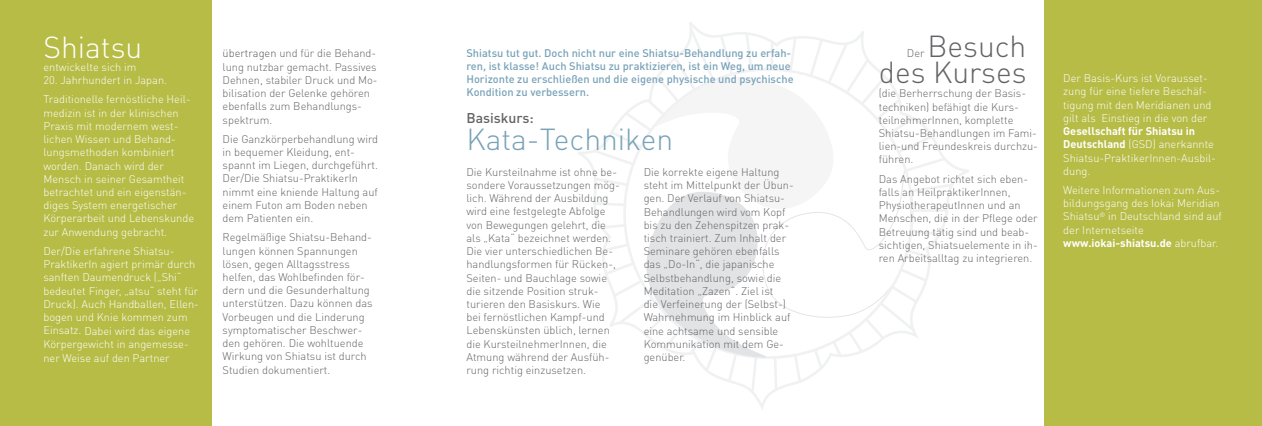
<style>
.page{position:relative;width:1262px;height:426px;background:#fff}
.page>*{position:absolute;margin:0;border:0;box-sizing:border-box;transform-origin:0 0}
.t1{font:300 30px/26px "DIN Pro";color:#636366;text-align:right}
.t2{font:300 30px "DIN Pro";color:#78a2b8}
.t3{font:300 30px "DIN Pro";color:#fff}
.t4{font:500 14px "DIN Pro";color:#636366}
.t5{font:300 11px/13.2px "DIN Pro";color:#636366}
.t6{font:300 11px/13.2px "DIN Pro";color:#fff}
.t7{font:500 11px/13.2px "DIN Pro";color:#78a2b8}
.s1{color:#57585a}
.s2{font-weight:700}
</style>
<div class="page">
<div style="left:0;top:0;width:211px;height:425px;background:#b7bc46"></div>
<div style="left:1044px;top:0;width:217px;height:425px;background:#b7bc46"></div>
<svg style="left:578px;top:22px;width:391px;height:388px"></svg>
<svg style="left:644px;top:191px;width:122px;height:166px"></svg>
<h1 class="t3" style="left:43px;top:26px;width:100px">Shiatsu</h1>
<p class="t6" style="left:43px;top:60px;width:95px">entwickelte sich im</p>
<p class="t6" style="left:43px;top:70px;width:149px;line-height:19.2px">20. Jahrhundert in Japan.<br>Traditionelle fernöstliche Heil-</p>
<p class="t6" style="left:43px;top:105px;width:152px">medizin ist in der klinischen<br>Praxis mit modernem west&shy;lichen Wissen und Behand&shy;lungsmethoden kombiniert worden. Danach wird der<br>Mensch in seiner Gesamtheit betrachtet und ein eigenstän&shy;diges System energetischer<br>Körperarbeit und Lebenskunde zur Anwendung gebracht.</p>
<p class="t6" style="left:43px;top:243px;width:157px">Der/Die erfahrene Shiatsu-<br>PraktikerIn agiert primär durch sanften Daumendruck („Shi“ bedeutet Finger, „atsu“ steht für<br>Druck). Auch Handballen, Ellen&shy;bogen und Knie kommen zum</p>
<p class="t6" style="left:43px;top:324px;width:148px">Einsatz. Dabei wird das eigene<br>Körpergewicht in angemesse&shy;ner Weise auf den Partner</p>
<p class="t5" style="left:223px;top:46px;width:156px"><span class="s1">übertragen</span> und für die Behand&shy;lung nutzbar gemacht. Passives<br>Dehnen, stabiler Druck und Mo&shy;bilisation der Gelenke gehören ebenfalls zum Behandlungs&shy;spektrum.</p>
<p class="t5" style="left:223px;top:131px;width:157px">Die Ganzkörperbehandlung wird in bequemer Kleidung, ent&shy;spannt im Liegen, durchgeführt.<br>Der/Die Shiatsu-PraktikerIn nimmt eine kniende Haltung auf einem Futon am Boden neben dem Patienten ein.</p>
<p class="t5" style="left:223px;top:230px;width:151px">Regelmäßige Shiatsu-Behand&shy;lungen können Spannungen lösen, gegen Alltagsstress helfen, das Wohlbefinden för&shy;dern und die Gesunderhaltung unterstützen. Dazu können das<br>Vorbeugen und die Linderung symptomatischer Beschwer&shy;den gehören. Die wohltuende<br>Wirkung von Shiatsu ist durch<br>Studien dokumentiert.</p>
<p class="t7" style="left:466px;top:46px;width:329px">Shiatsu tut gut. Doch nicht nur eine Shiatsu-Behandlung zu erfah&shy;ren, ist klasse! Auch Shiatsu zu praktizieren, ist ein Weg, um neue Horizonte zu erschließen und die eigene physische und psychische Kondition zu verbessern.</p>
<p class="t4" style="left:466px;top:109px;width:69px">Basiskurs:</p>
<h1 class="t2" style="left:466px;top:119px;width:208px">Kata-Techniken</h1>
<p class="t5" style="left:466px;top:164px;width:155px">Die Kursteilnahme ist ohne be&shy;sondere Voraussetzungen mög&shy;lich. Während der Ausbildung wird eine festgelegte Abfolge von Bewegungen gelehrt, die als „Kata“ bezeichnet werden.<br>Die vier unterschiedlichen Be&shy;handlungsformen für Rücken-,<br>Seiten- und Bauchlage sowie die sitzende Position struk&shy;turieren den Basiskurs. Wie<br>bei fernöstlichen Kampf-und<br>Lebenskünsten üblich, lernen die KursteilnehmerInnen, die<br>Atmung während der Ausfüh&shy;rung richtig einzusetzen.</p>
<p class="t5" style="left:643px;top:165px;width:151px">Die korrekte eigene Haltung steht im Mittelpunkt der Übun&shy;gen. Der Verlauf von Shiatsu-<br>Behandlungen wird vom Kopf bis zu den Zehenspitzen prak&shy;tisch trainiert. Zum Inhalt der<br>Seminare gehören ebenfalls das „Do-In“, die japanische<br>Selbstbehandlung, sowie die<br>Meditation „Zazen“. Ziel ist<br>die Verfeinerung der (Selbst-)<br>Wahrnehmung im Hinblick auf eine achtsame und sensible<br>Kommunikation mit dem Ge&shy;genüber.</p>
<h1 class="t1" style="left:878px;top:32px;width:149px">Besuch des Kurses</h1>
<p class="t5" style="left:878px;top:86px;width:161px">(die Berherrschung der Basis&shy;techniken) befähigt die Kurs&shy;teilnehmerInnen, komplette<br>Shiatsu-Behandlungen im Fami&shy;lien-und Freundeskreis durchzu&shy;führen.</p>
<p class="t5" style="left:878px;top:171px;width:160px">Das Angebot richtet sich eben&shy;falls an HeilpraktikerInnen,<br>PhysiotherapeutInnen und an<br>Menschen, die in der Pflege oder<br>Betreuung tätig sind und beab&shy;sichtigen, Shiatsuelemente in ih&shy;ren Arbeitsalltag zu integrieren.</p>
<p class="t5" style="left:906px;top:46px;width:19px">Der</p>
<p class="t6" style="left:1063px;top:71px;width:150px">Der Basis-Kurs ist Vorausset&shy;zung für eine tiefere Beschäf&shy;tigung mit den Meridianen und gilt als Einstieg in die von der</p>
<p class="t6" style="left:1063px;top:124px;width:154px"><span class="s2">Gesellschaft für Shiatsu in<br>Deutschland</span> (GSD) anerkannte<br>Shiatsu-PraktikerInnen-Ausbil&shy;dung.</p>
<p class="t6" style="left:1063px;top:183px;width:160px">Weitere Informationen zum Aus&shy;bildungsgang des Iokai Meridian<br>Shiatsu<sup>®</sup> in Deutschland sind auf der Internetseite <span class="s2">www.iokai-shiatsu.de</span> abrufbar.</p>
</div>
